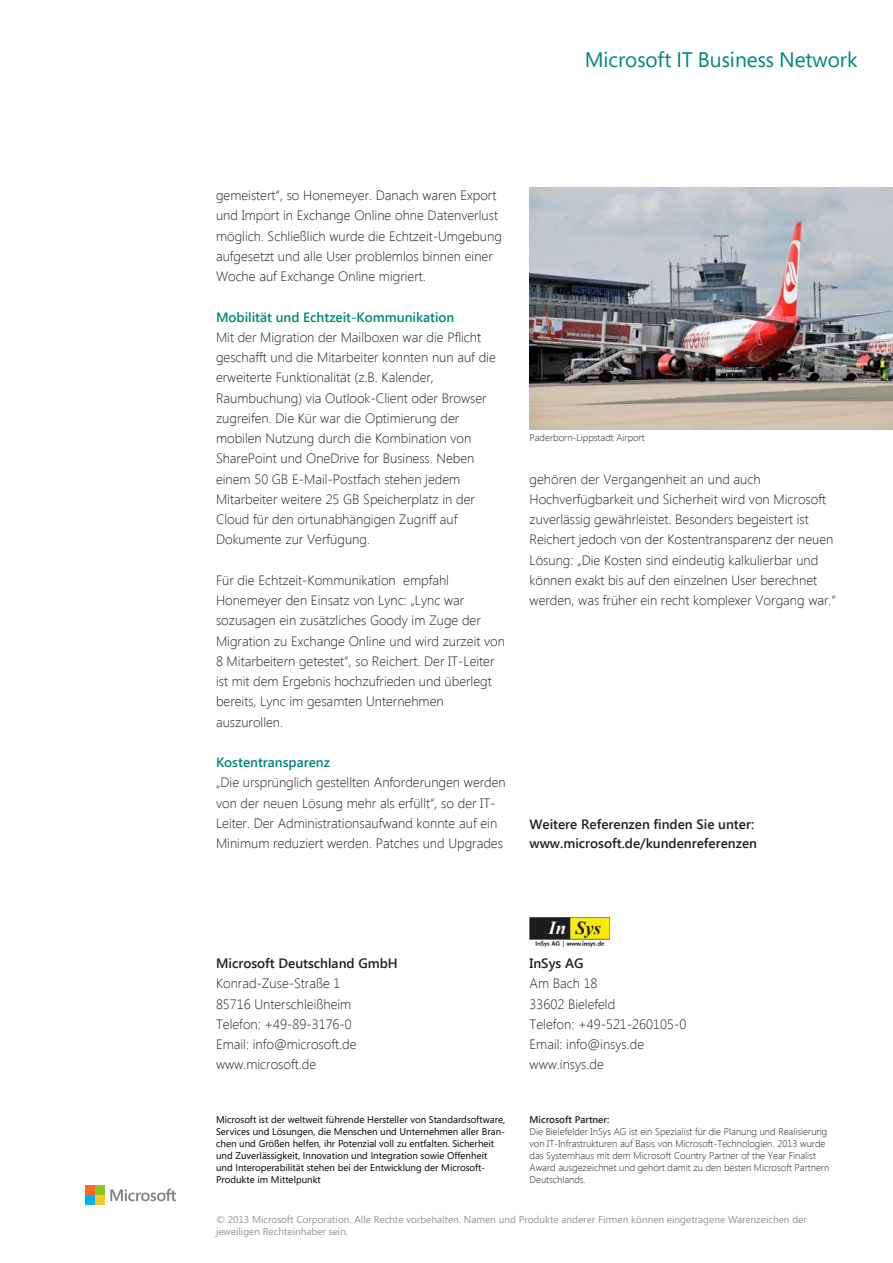
<style>
.page{position:relative;width:893px;height:1263px;background:#fff}
.page>*{position:absolute;margin:0;border:0;box-sizing:border-box;transform-origin:0 0}
.t1{font:21px "Segoe Pro";color:#00877d}
.t2{font:300 13.5px/20.2px "Segoe UI";color:#241f1f}
.t3{font:600 13.5px/19.5px "Segoe UI";color:#241f1f}
.t4{font:600 13.5px "Segoe UI";color:#00887d}
.t5{font:10.05px/12px "Segoe";color:#939597}
.t6{font:9.75px/12px "Segoe";color:#000}
.t7{font:300 9.75px/12px "Segoe UI";color:#241f1f}
.t8{font:9.75px/12px "Segoe";letter-spacing:.02em;color:#6d6e70}
.t9{font:600 9.75px "Segoe UI";color:#241f1f}
</style>
<div class="page">
<svg style="left:110px;top:1188px;width:66px;height:13px"></svg>
<div style="left:85px;top:1185px;width:9px;height:10px;background:#fa6931"></div>
<div style="left:95px;top:1185px;width:10px;height:10px;background:#8bc323"></div>
<div style="left:85px;top:1196px;width:9px;height:9px;background:#00b2f0"></div>
<div style="left:95px;top:1196px;width:10px;height:9px;background:#ffc524"></div>
<img style="left:530px;top:187px;width:362px;height:242px">
<img style="left:530px;top:916px;width:81px;height:32px">
<h1 class="t1" style="left:585px;top:45px;width:275px">Microsoft IT Business Network</h1>
<p class="t2" style="left:216px;top:186px;width:287px">gemeistert“, so Honemeyer. Danach waren Export und Import in Exchange Online ohne Datenverlust möglich. Schließlich wurde die Echtzeit-Umgebung aufgesetzt und alle User problemlos binnen einer Woche auf Exchange Online migriert.</p>
<p class="t4" style="left:216px;top:312px;width:240px">Mobilität und Echtzeit-Kommunikation</p>
<p class="t2" style="left:216px;top:328px;width:281px">Mit der Migration der Mailboxen war die Pflicht geschafft und die Mitarbeiter konnten nun auf die erweiterte Funktionalität (z.B. Kalender, Raumbuchung) via Outlook-Client oder Browser zugreifen. Die Kür war die Optimierung der mobilen Nutzung durch die Kombination von SharePoint und OneDrive for Business. Neben einem 50 GB E-Mail-Postfach stehen jedem Mitarbeiter weitere 25 GB Speicherplatz in der Cloud für den ortunabhängigen Zugriff auf Dokumente zur Verfügung.</p>
<p class="t2" style="left:216px;top:571px;width:291px">Für die Echtzeit-Kommunikation empfahl Honemeyer den Einsatz von Lync: „Lync war sozusagen ein zusätzliches Goody im Zuge der Migration zu Exchange Online und wird zurzeit von 8 Mitarbeitern getestet“, so Reichert. Der IT-Leiter ist mit dem Ergebnis hochzufrieden und überlegt bereits, Lync im gesamten Unternehmen auszurollen.</p>
<p class="t4" style="left:216px;top:757px;width:116px">Kostentransparenz</p>
<p class="t2" style="left:216px;top:774px;width:291px">„Die ursprünglich gestellten Anforderungen werden von der neuen Lösung mehr als erfüllt“, so der IT-Leiter. Der Administrationsaufwand konnte auf ein Minimum reduziert werden. Patches und Upgrades</p>
<p class="t7" style="left:530px;top:433px;width:117px">Paderborn-Lippstadt Airport</p>
<p class="t2" style="left:530px;top:470px;width:308px">gehören der Vergangenheit an und auch Hochverfügbarkeit und Sicherheit wird von Microsoft zuverlässig gewährleistet. Besonders begeistert ist Reichert jedoch von der Kostentransparenz der neuen Lösung: „Die Kosten sind eindeutig kalkulierbar und können exakt bis auf den einzelnen User berechnet werden, was früher ein recht komplexer Vorgang war.“</p>
<p class="t3" style="left:530px;top:815px;width:229px">Weitere Referenzen finden Sie unter: www.microsoft.de/kundenreferenzen</p>
<p class="t3" style="left:216px;top:955px;width:183px">Microsoft Deutschland GmbH</p>
<p class="t2" style="left:216px;top:975px;width:142px">Konrad-Zuse-Straße 1<br>85716 Unterschleißheim<br>Telefon: +49-89-3176-0<br>Email: info@microsoft.de www.microsoft.de</p>
<p class="t6" style="left:216px;top:1113px;width:291px">Microsoft ist der weltweit führende Hersteller von Standardsoftware, Services und Lösungen, die Menschen und Unternehmen aller Bran&shy;chen und Größen helfen, ihr Potenzial voll zu entfalten. Sicherheit und Zuverlässigkeit, Innovation und Integration sowie Offenheit und Interoperabilität stehen bei der Entwicklung der Microsoft-Produkte im Mittelpunkt</p>
<p class="t3" style="left:530px;top:955px;width:55px">InSys AG</p>
<p class="t2" style="left:530px;top:975px;width:158px">Am Bach 18<br>33602 Bielefeld<br>Telefon: +49-521-260105-0<br>Email: info@insys.de www.insys.de</p>
<p class="t9" style="left:530px;top:1116px;width:81px">Microsoft Partner:</p>
<p class="t7" style="left:530px;top:1127px;width:301px">Die Bielefelder InSys AG ist ein Spezialist für die Planung und Realisierung von IT-Infrastrukturen auf Basis von Microsoft-Technologien. 2013 wurde das Systemhaus mit dem Microsoft Country Partner of the Year Finalist Award ausgezeichnet und gehört damit zu den besten Microsoft Partnern Deutschlands.</p>
<p class="t5" style="left:216px;top:1213px;width:592px">© 2013 Microsoft Corporation. Alle Rechte vorbehalten. Namen und Produkte anderer Firmen können eingetragene Warenzeichen der jeweiligen Rechteinhaber sein.</p>
<p class="t8" style="left:216px;top:1213px;width:592px">© 2012 Microsoft Corporation. Alle Rechte vorbehalten. Namen und Produkte anderer Firmen können eingetragene Warenzeichen der jeweiligen Rechteinhaber sein.</p>
</div>
